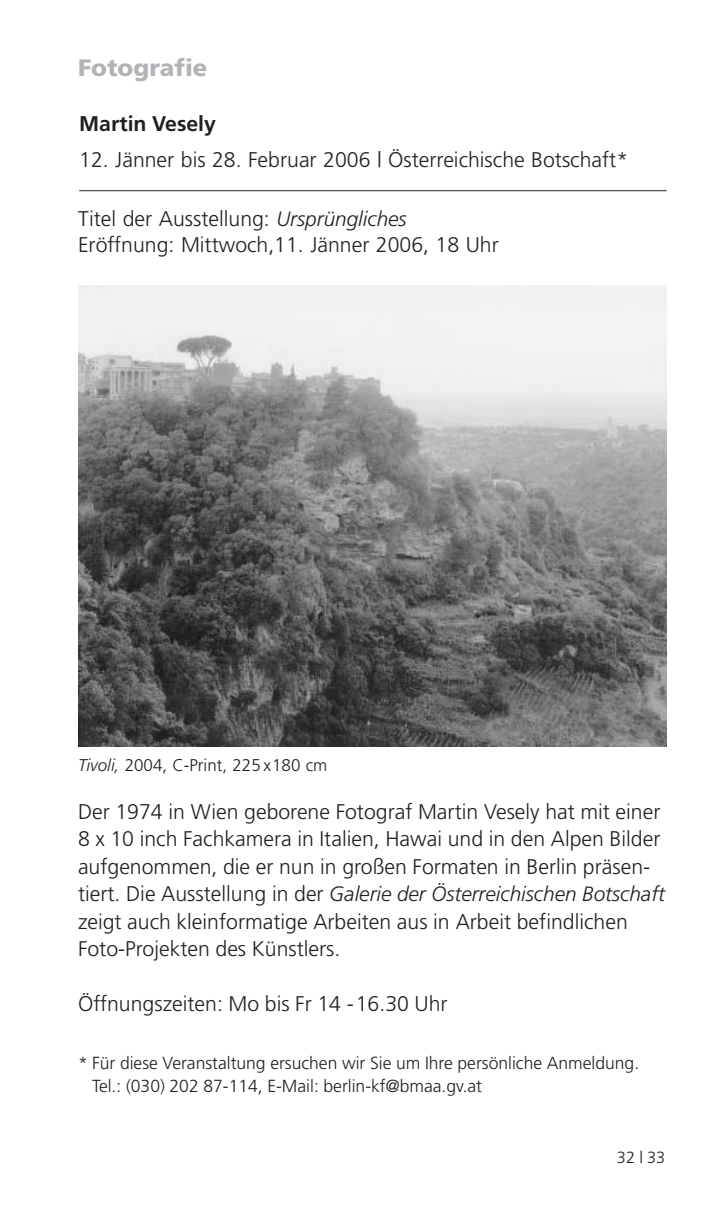
<style>
.page{position:relative;width:723px;height:1205px;background:#fff}
.page>*{position:absolute;margin:0;border:0;box-sizing:border-box;transform-origin:0 0}
.t1{font:900 23.75px "Frutiger";color:#b2b3b7}
.t2{font:300 21.25px/27.5px "Frutiger";color:#231f20}
.t3{font:700 21.25px "Frutiger";color:#231f20}
.t4{font:italic 300 20.75px "Frutiger";color:#231f20}
.t5{font:300 17.5px/22.5px "Frutiger";color:#231f20}
.t6{font:300 17px "Frutiger";color:#231f20}
.t7{font:300 16.25px "Frutiger";color:#231f20}
.s1{font-style:italic;font-size:20.75px}
.s2{font-style:italic}
.s3{font-style:normal;font-size:21.25px}
</style>
<div class="page">
<hr style="left:79px;top:190px;width:587px;height:1px;background:#231f20">
<img style="left:78px;top:286px;width:588px;height:461px">
<p class="t1" style="left:78px;top:58px;width:131px">Fotografie</p>
<p class="t3" style="left:79px;top:115px;width:138px">Martin Vesely</p>
<p class="t2" style="left:79px;top:147px;width:550px">12. Jänner bis 28. Februar 2006 | Österreichische Botschaft*</p>
<p class="t2" style="left:78px;top:208px;width:422px;line-height:25.5px">Titel der Ausstellung: <span class="s1">Ursprüngliches<br></span>Eröffnung: Mittwoch,11. Jänner 2006, 18 Uhr</p>
<p class="t6" style="left:78px;top:758px;width:251px"><span class="s2">Tivoli,</span> 2004, C-Print, 225 x180 cm</p>
<p class="t2" style="left:78px;top:799px;width:584px;text-align:justify">Der 1974 in Wien geborene Fotograf Martin Vesely hat mit einer 8 x 10 inch Fachkamera in Italien, Hawai und in den Alpen Bilder aufgenommen, die er nun in großen Formaten in Berlin präsen-</p>
<p class="t4" style="left:78px;top:886px;width:588px"><span class="s3">tiert. Die Ausstellung in der</span> Galerie der Österreichischen Botschaft</p>
<p class="t2" style="left:78px;top:909px;width:551px">zeigt auch kleinformatige Arbeiten aus in Arbeit befindlichen<br>Foto-Projekten des Künstlers.</p>
<p class="t2" style="left:78px;top:992px;width:371px">Öffnungszeiten: Mo bis Fr 14 -16.30 Uhr</p>
<p class="t5" style="left:92px;top:1053px;width:548px;text-indent:-14px">* Für diese Veranstaltung ersuchen wir Sie um Ihre persönliche Anmeldung.<br>Tel.: (030) 202 87-114, E-Mail: berlin-kf@bmaa.gv.at</p>
<p class="t7" style="left:617px;top:1151px;width:50px">32 | 33</p>
</div>
